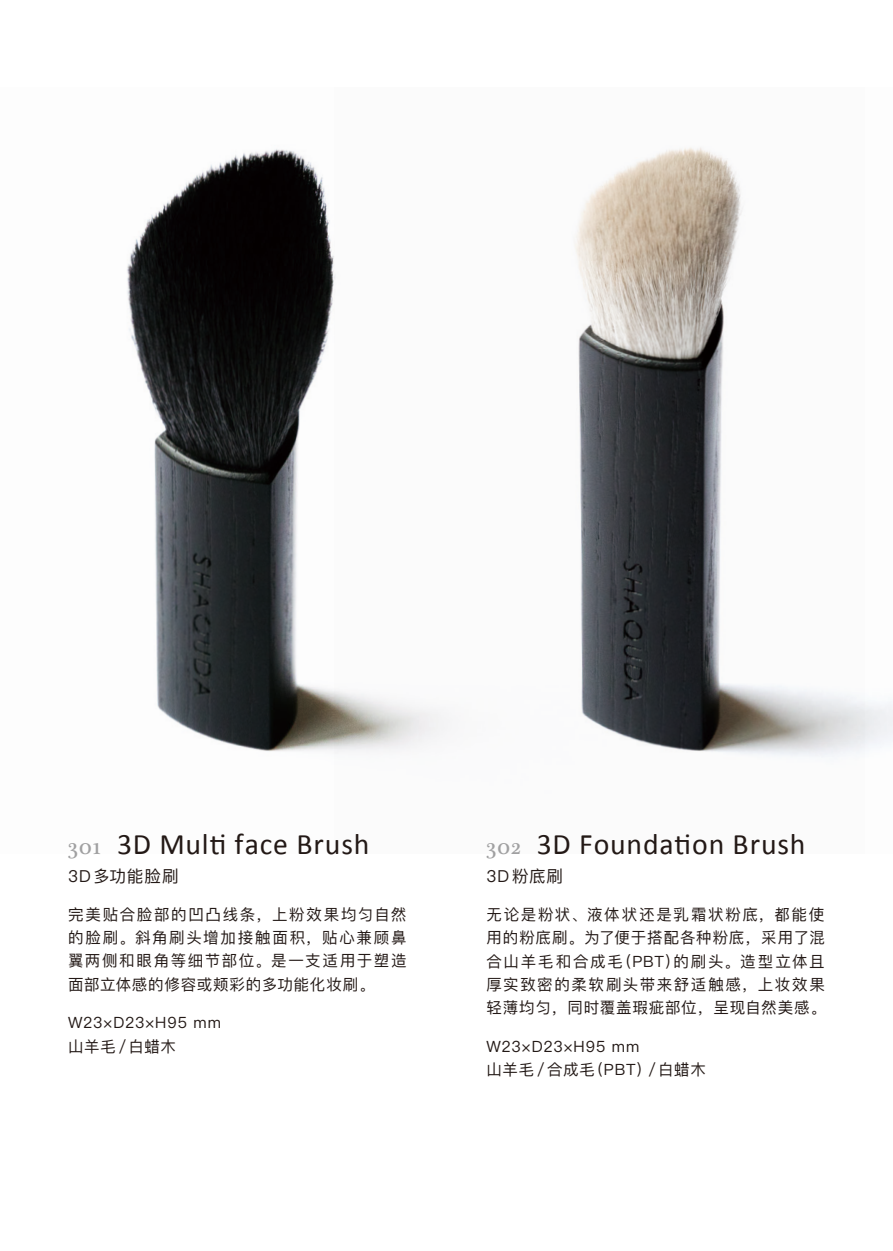
<style>
.page{position:relative;width:893px;height:1251px;background:#fff}
.page>*{position:absolute;margin:0;border:0;box-sizing:border-box;transform-origin:0 0}
.t1{font:29.7px "Calibri";letter-spacing:.03em;color:#231916}
.t2{font:16.5px "Ping Fang SC";letter-spacing:.06em;color:#231916}
.t3{font:15.6px/23.4px "Ping Fang SC";letter-spacing:.06em;color:#231916;text-align:justify}
.s1{font-family:"Plantagenet Cherokee";font-size:23.4px;color:#a0a0a1}
</style>
<div class="page">
<img style="left:127px;top:147px;width:737px;height:611px">
<h1 class="t1" style="left:68px;top:825px;width:303px"><span class="s1">301</span> 3D Multi face Brush</h1>
<p class="t2" style="left:68px;top:865px;width:112px">3D多功能脸刷</p>
<p class="t3" style="left:68px;top:902px;width:340px">完美贴合脸部的凹凸线条，上粉效果均匀自然的脸刷。斜角刷头增加接触面积，贴心兼顾鼻翼两侧和眼角等细节部位。是一支适用于塑造面部立体感的修容或颊彩的多功能化妆刷。</p>
<p class="t3" style="left:68px;top:1010px;width:155px">W23×D23×H95 mm山羊毛／白蜡木</p>
<h1 class="t1" style="left:486px;top:825px;width:321px"><span class="s1">302</span> 3D Foundation Brush</h1>
<p class="t2" style="left:486px;top:865px;width:78px">3D粉底刷</p>
<p class="t3" style="left:486px;top:902px;width:341px">无论是粉状、液体状还是乳霜状粉底，都能使用的粉底刷。为了便于搭配各种粉底，采用了混合山羊毛和合成毛（PBT）的刷头。造型立体且厚实致密的柔软刷头带来舒适触感，上妆效果轻薄均匀，同时覆盖瑕疵部位，呈现自然美感。</p>
<p class="t3" style="left:486px;top:1033px;width:221px">W23×D23×H95 mm<br>山羊毛／合成毛（PBT）／白蜡木</p>
</div>
